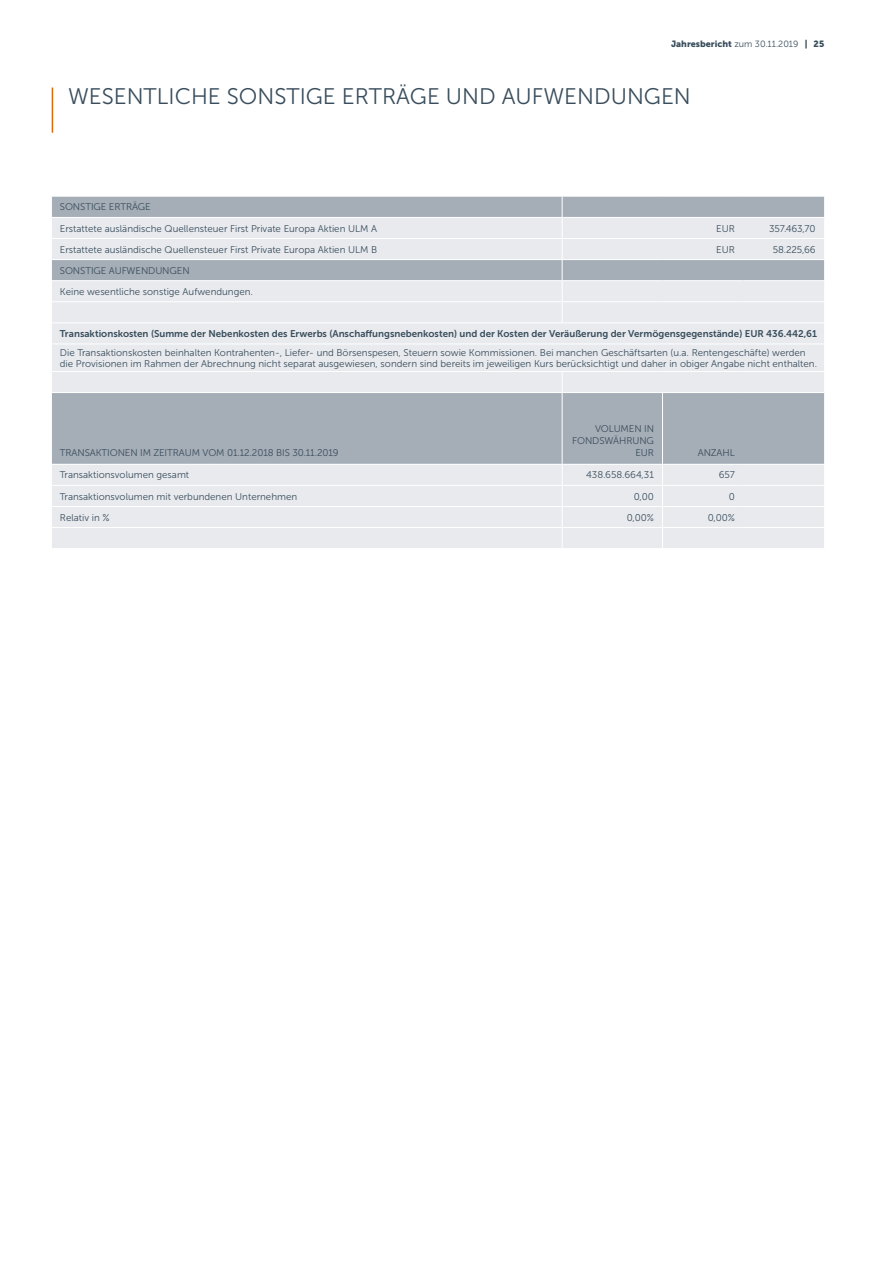
<style>
.page{position:relative;width:893px;height:1263px;background:#fff}
.page>*{position:absolute;margin:0;border:0;box-sizing:border-box;transform-origin:0 0}
.t1{font:22.5px "Museo Sans 300";color:#394d5c}
.t2{font:9.75px/11.7px "Museo Sans 300";color:#394d5c}
.t3{font:9.75px "Museo Sans 700";color:#394d5c}
.t4{font:9px "Museo Sans 900";color:#394d5c}
.s1{font-family:"Museo Sans 300"}
</style>
<div class="page">
<svg style="left:52px;top:393px;width:772px;height:155px;background:#c8cdd4"></svg>
<hr style="left:662px;top:393px;width:1px;height:71px;background:#fff">
<svg style="left:662px;top:465px;width:1px;height:83px"></svg>
<hr style="left:51px;top:464px;width:511px;height:1px;background:#fff">
<hr style="left:562px;top:464px;width:100px;height:1px;background:#fff">
<hr style="left:662px;top:464px;width:81px;height:1px;background:#fff">
<hr style="left:743px;top:464px;width:81px;height:1px;background:#fff">
<hr style="left:51px;top:485px;width:511px;height:1px;background:#fff">
<hr style="left:562px;top:485px;width:100px;height:1px;background:#fff">
<hr style="left:662px;top:485px;width:81px;height:1px;background:#fff">
<hr style="left:743px;top:485px;width:81px;height:1px;background:#fff">
<hr style="left:51px;top:506px;width:511px;height:1px;background:#fff">
<hr style="left:562px;top:506px;width:100px;height:1px;background:#fff">
<hr style="left:662px;top:506px;width:81px;height:1px;background:#fff">
<hr style="left:743px;top:506px;width:81px;height:1px;background:#fff">
<hr style="left:51px;top:527px;width:511px;height:1px;background:#fff">
<hr style="left:562px;top:527px;width:100px;height:1px;background:#fff">
<hr style="left:662px;top:527px;width:81px;height:1px;background:#fff">
<hr style="left:743px;top:527px;width:81px;height:1px;background:#fff">
<svg style="left:52px;top:197px;width:772px;height:195px;background:#dbdee3"></svg>
<hr style="left:562px;top:393px;width:1px;height:71px;background:#fff">
<svg style="left:562px;top:465px;width:1px;height:83px"></svg>
<hr style="left:52px;top:87px;width:1px;height:46px;background:#dc6b02">
<p class="t4" style="left:671px;top:39px;width:155px">Jahresbericht <span class="s1">zum 30.11.2019</span> | 25</p>
<h1 class="t1" style="left:68px;top:84px;width:624px">WESENTLICHE SONSTIGE ERTRÄGE UND AUFWENDUNGEN</h1>
<p class="t2" style="left:60px;top:197px;width:319px;line-height:21.1px">SONSTIGE ERTRÄGE<br>Erstattete ausländische Quellensteuer First Private Europa Aktien ULM A</p>
<p class="t2" style="left:716px;top:222px;width:20px">EUR</p>
<p class="t2" style="left:769px;top:222px;width:48px">357.463,70</p>
<p class="t2" style="left:60px;top:244px;width:319px">Erstattete ausländische Quellensteuer First Private Europa Aktien ULM B</p>
<p class="t2" style="left:716px;top:244px;width:20px">EUR</p>
<p class="t2" style="left:773px;top:244px;width:44px">58.225,66</p>
<p class="t2" style="left:60px;top:260px;width:195px;line-height:21.1px">SONSTIGE AUFWENDUNGEN<br>Keine wesentliche sonstige Aufwendungen.</p>
<p class="t3" style="left:60px;top:328px;width:759px">Transaktionskosten (Summe der Nebenkosten des Erwerbs (Anschaffungsnebenkosten) und der Kosten der Veräußerung der Vermögensgegenstände) EUR 436.442,61</p>
<p class="t2" style="left:60px;top:346px;width:759px">Die Transaktionskosten beinhalten Kontrahenten-, Liefer- und Börsenspesen, Steuern sowie Kommissionen. Bei manchen Geschäftsarten (u.a. Rentengeschäfte) werden die Provisionen im Rahmen der Abrechnung nicht separat ausgewiesen, sondern sind bereits im jeweiligen Kurs berücksichtigt und daher in obiger Angabe nicht enthalten.</p>
<p class="t2" style="left:60px;top:447px;width:280px">TRANSAKTIONEN IM ZEITRAUM VOM 01.12.2018 BIS 30.11.2019</p>
<p class="t2" style="left:572px;top:423px;width:83px;text-align:right">VOLUMEN IN<br>FONDSWÄHRUNG<br>EUR</p>
<p class="t2" style="left:698px;top:447px;width:39px">ANZAHL</p>
<p class="t2" style="left:60px;top:469px;width:131px">Transaktionsvolumen gesamt</p>
<p class="t2" style="left:586px;top:469px;width:69px">438.658.664,31</p>
<p class="t2" style="left:719px;top:469px;width:18px">657</p>
<p class="t2" style="left:60px;top:490px;width:239px">Transaktionsvolumen mit verbundenen Unternehmen</p>
<p class="t2" style="left:634px;top:490px;width:22px">0,00</p>
<p class="t2" style="left:729px;top:490px;width:8px">0</p>
<p class="t2" style="left:60px;top:511px;width:51px">Relativ in %</p>
<p class="t2" style="left:627px;top:511px;width:29px">0,00%</p>
<p class="t2" style="left:708px;top:511px;width:28px">0,00%</p>
</div>
